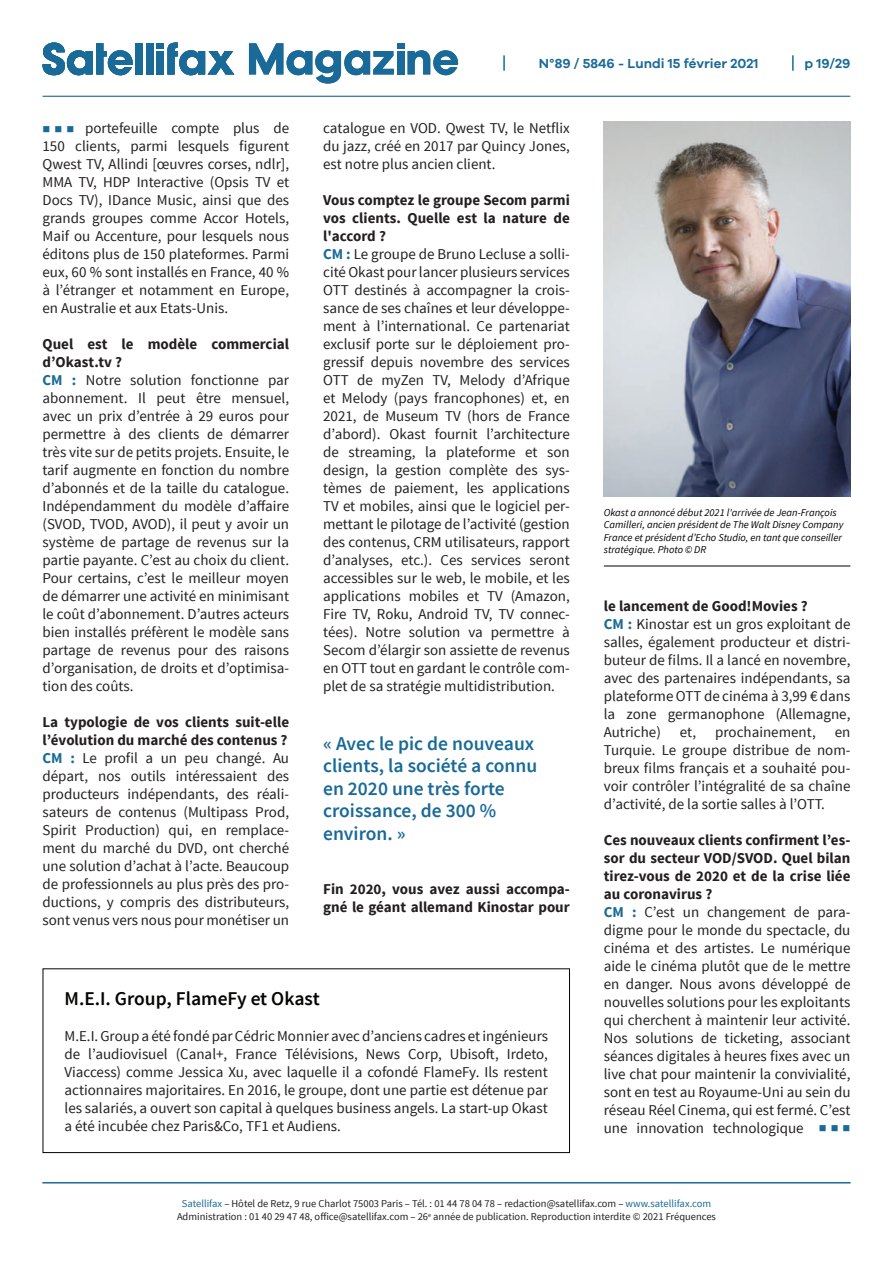
<style>
.page{position:relative;width:893px;height:1263px;background:#fff}
.page>*{position:absolute;margin:0;border:0;box-sizing:border-box;transform-origin:0 0}
.t1{font:600 19.5px/22.5px "Source Sans Pro";color:#196a98}
.t2{font:600 19.5px "Source Sans Pro";color:#040503}
.t3{font:15px/18px "Source Sans Pro";color:#231f20;text-align:justify}
.t4{font:700 15px/18px "Source Sans Pro";color:#231f20}
.t5{font:600 13.5px "Galano Grotesque";color:#196a98}
.t6{font:10.5px/13.5px "Source Sans Pro";color:#231f20;text-align:center}
.t7{font:italic 10.5px/12.6px "Source Sans Pro";color:#000001}
.t8{font:10.5px "Wingdings";color:#196a98}
.s1{font-weight:700}
.s2{font-weight:700;color:#196a98}
.s3{color:#196a98}
</style>
<div class="page">
<svg style="left:792px;top:55px;width:2px;height:16px"></svg>
<svg style="left:503px;top:55px;width:2px;height:16px"></svg>
<hr style="left:43px;top:1182px;width:807px;height:1px;background:#196a98">
<div style="left:157px;top:43px;width:7px;height:6px;background:#196a98"></div>
<div style="left:157px;top:51px;width:7px;height:23px;background:#196a98"></div>
<div style="left:136px;top:43px;width:7px;height:31px;background:#196a98"></div>
<svg style="left:43px;top:43px;width:90px;height:32px"></svg>
<svg style="left:167px;top:43px;width:67px;height:32px"></svg>
<div style="left:146px;top:43px;width:7px;height:31px;background:#196a98"></div>
<div style="left:397px;top:43px;width:7px;height:6px;background:#196a98"></div>
<div style="left:397px;top:51px;width:7px;height:23px;background:#196a98"></div>
<svg style="left:249px;top:43px;width:145px;height:41px"></svg>
<svg style="left:408px;top:50px;width:50px;height:25px"></svg>
<hr style="left:43px;top:96px;width:807px;height:1px;background:#196a98">
<hr style="left:604px;top:566px;width:246px;height:1px;background:#000001">
<div style="left:43px;top:968px;width:527px;height:185px;border:1px solid #040503"></div>
<img style="left:604px;top:122px;width:246px;height:374px">
<p class="t5" style="left:539px;top:56px;width:221px">N°89 / 5846 - Lundi 15 février 2021</p>
<p class="t5" style="left:805px;top:56px;width:47px">p 19/29</p>
<p class="t3" style="left:42px;top:119px;width:248px;text-indent:43px">portefeuille compte plus de 150 clients, parmi lesquels figurent Qwest TV, Allindi [œuvres corses, ndlr], MMA TV, HDP Interactive (Opsis TV et Docs TV), IDance Music, ainsi que des grands groupes comme Accor Hotels, Maif ou Accenture, pour lesquels nous éditons plus de 150 plateformes. Parmi eux, 60 % sont installés en France, 40 % à l’étranger et notamment en Europe, en Australie et aux Etats-Unis.</p>
<p class="t3" style="left:42px;top:335px;width:248px;text-align:left"><span class="s1">Quel est le modèle commercial d’Okast.tv ?<br></span><span class="s2">CM :</span> Notre solution fonctionne par abonnement. Il peut être mensuel, avec un prix d’entrée à 29 euros pour permettre à des clients de démarrer très vite sur de petits projets. Ensuite, le tarif augmente en fonction du nombre d’abonnés et de la taille du catalogue.<br>Indépendamment du modèle d’affaire (SVOD, TVOD, AVOD), il peut y avoir un système de partage de revenus sur la partie payante. C’est au choix du client.<br>Pour certains, c’est le meilleur moyen de démarrer une activité en minimisant le coût d’abonnement. D’autres acteurs bien installés préfèrent le modèle sans partage de revenus pour des raisons d’organisation, de droits et d’optimisa&shy;tion des coûts.</p>
<p class="t3" style="left:42px;top:713px;width:248px"><span class="s1">La typologie de vos clients suit-elle l’évolution du marché des contenus ?<br></span><span class="s2">CM :</span> Le profil a un peu changé. Au départ, nos outils intéressaient des producteurs indépendants, des réali&shy;sateurs de contenus (Multipass Prod, Spirit Production) qui, en remplace&shy;ment du marché du DVD, ont cherché une solution d’achat à l’acte. Beaucoup de professionnels au plus près des pro&shy;ductions, y compris des distributeurs, sont venus vers nous pour monétiser un</p>
<p class="t8" style="left:43px;top:124px;width:33px">■■■</p>
<p class="t3" style="left:323px;top:119px;width:248px">catalogue en VOD. Qwest TV, le Netflix du jazz, créé en 2017 par Quincy Jones, est notre plus ancien client.</p>
<p class="t3" style="left:323px;top:191px;width:248px;text-align:left"><span class="s1">Vous comptez le groupe Secom parmi vos clients. Quelle est la nature de l'accord ?<br></span><span class="s2">CM :</span> Le groupe de Bruno Lecluse a solli&shy;cité Okast pour lancer plusieurs services OTT destinés à accompagner la crois&shy;sance de ses chaînes et leur développe&shy;ment à l’international. Ce partenariat exclusif porte sur le déploiement pro&shy;gressif depuis novembre des services OTT de myZen TV, Melody d’Afrique et Melody (pays francophones) et, en 2021, de Museum TV (hors de France d’abord). Okast fournit l’architecture de streaming, la plateforme et son design, la gestion complète des sys&shy;tèmes de paiement, les applications TV et mobiles, ainsi que le logiciel per&shy;mettant le pilotage de l’activité (gestion des contenus, CRM utilisateurs, rapport d’analyses, etc.). Ces services seront accessibles sur le web, le mobile, et les applications mobiles et TV (Amazon, Fire TV, Roku, Android TV, TV connec&shy;tées). Notre solution va permettre à Secom d’élargir son assiette de revenus en OTT tout en gardant le contrôle com&shy;plet de sa stratégie multidistribution.</p>
<h1 class="t1" style="left:323px;top:732px;width:216px">« Avec le pic de nouveaux clients, la société a connu en 2020 une très forte croissance, de 300 % environ. »</h1>
<p class="t4" style="left:323px;top:880px;width:248px">Fin 2020, vous avez aussi accompa&shy;gné le géant allemand Kinostar pour</p>
<h1 class="t2" style="left:65px;top:986px;width:257px">M.E.I. Group, FlameFy et Okast</h1>
<p class="t3" style="left:65px;top:1027px;width:485px">M.E.I. Group a été fondé par Cédric Monnier avec d’anciens cadres et ingénieurs de l’audiovisuel (Canal+, France Télévisions, News Corp, Ubisoft, Irdeto, Viaccess) comme Jessica Xu, avec laquelle il a cofondé FlameFy. Ils restent actionnaires majoritaires. En 2016, le groupe, dont une partie est détenue par les salariés, a ouvert son capital à quelques business angels. La start-up Okast a été incubée chez Paris&amp;Co, TF1 et Audiens.</p>
<p class="t7" style="left:604px;top:506px;width:241px">Okast a annoncé début 2021 l'arrivée de Jean-François Camilleri, ancien président de The Walt Disney Company France et président d’Echo Studio, en tant que conseiller stratégique. Photo © DR</p>
<p class="t3" style="left:604px;top:597px;width:248px;text-align:left"><span class="s1">le lancement de Good!Movies ?<br></span><span class="s2">CM :</span> Kinostar est un gros exploitant de salles, également producteur et distri&shy;buteur de films. Il a lancé en novembre, avec des partenaires indépendants, sa plateforme OTT de cinéma à 3,99 € dans la zone germanophone (Allemagne, Autriche)</p>
<p class="t3" style="left:680px;top:723px;width:18px">et,</p>
<p class="t3" style="left:715px;top:723px;width:102px">prochainement,</p>
<p class="t3" style="left:604px;top:723px;width:248px;text-indent:231px">en Turquie. Le groupe distribue de nom&shy;breux films français et a souhaité pou&shy;voir contrôler l’intégralité de sa chaîne d’activité, de la sortie salles à l’OTT.</p>
<p class="t3" style="left:604px;top:831px;width:248px;text-align:left"><span class="s1">Ces nouveaux clients confirment l’es&shy;sor du secteur VOD/SVOD. Quel bilan tirez-vous de 2020 et de la crise liée au coronavirus ?<br></span><span class="s2">CM :</span> C’est un changement de para&shy;digme pour le monde du spectacle, du cinéma et des artistes. Le numérique aide le cinéma plutôt que de le mettre en danger. Nous avons développé de nouvelles solutions pour les exploitants qui cherchent à maintenir leur activité.<br>Nos solutions de ticketing, associant séances digitales à heures fixes avec un live chat pour maintenir la convivialité, sont en test au Royaume-Uni au sein du réseau Réel Cinema, qui est fermé. C’est une innovation technologique</p>
<p class="t8" style="left:819px;top:1123px;width:33px">■■■</p>
<p class="t6" style="left:177px;top:1197px;width:540px"><span class="s3">Satellifax</span> – Hôtel de Retz, 9 rue Charlot 75003 Paris – Tél. : 01 44 78 04 78 – redaction@satellifax.com – <span class="s3">www.satellifax.com<br></span>Administration : 01 40 29 47 48, office@satellifax.com – 26<sup>e</sup> année de publication. Reproduction interdite © 2021 Fréquences</p>
</div>
